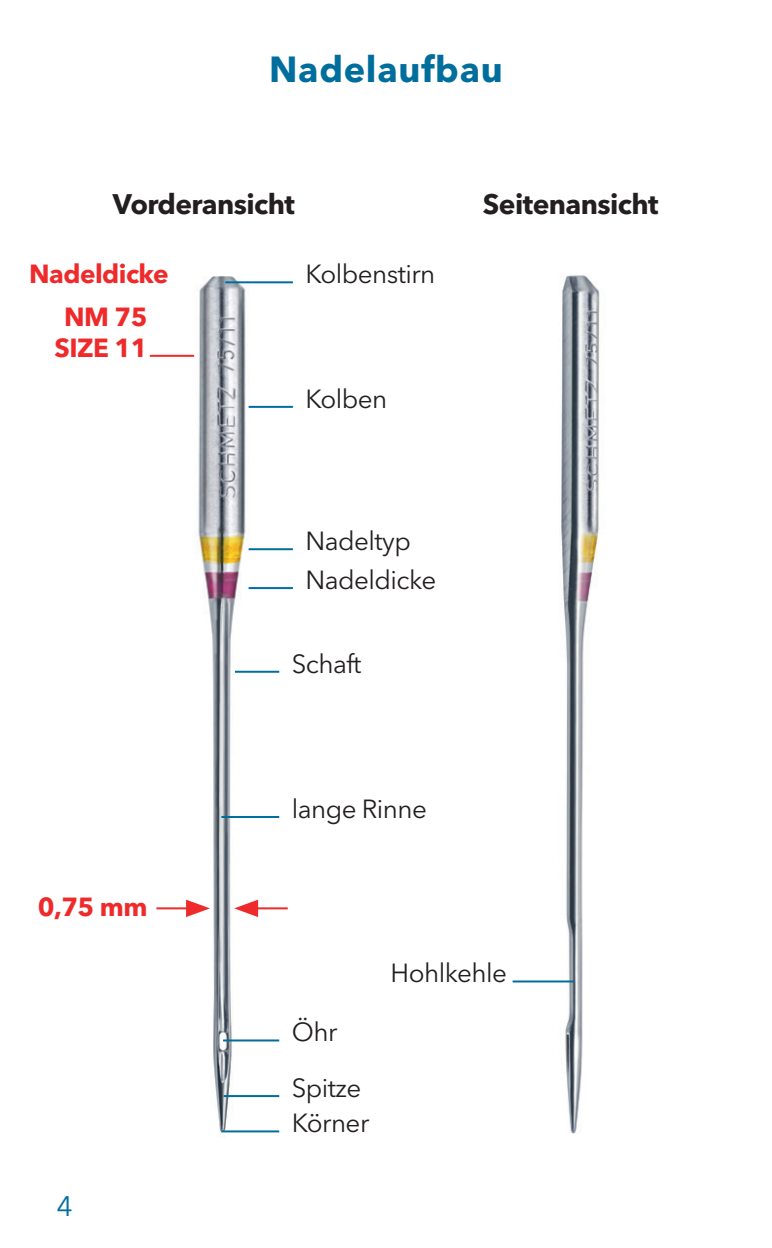
<style>
.page{position:relative;width:772px;height:1248px;background:#fff}
.page>*{position:absolute;margin:0;border:0;box-sizing:border-box;transform-origin:0 0}
.t1{font:700 36px "Avenir Next W1 G";letter-spacing:.02em;color:#006e9d}
.t2{font:700 28px "Avenir Next W1 G";letter-spacing:-.02em;color:#231f20}
.t3{font:28px "Avenir Next W1 G";color:#006e9d}
.t4{font:26px/38.8px "Avenir Next W1 G";letter-spacing:-.02em;color:#231f20}
.t5{font:700 26px/31.2px "Avenir Next W1 G";letter-spacing:-.02em;color:#ee2a2b;text-align:center}
</style>
<div class="page">
<img style="left:536px;top:275px;width:64px;height:859px">
<hr style="left:512px;top:980px;width:61px;height:2px;background:#006e9d">
<img style="left:188px;top:276px;width:67px;height:858px">
<hr style="left:225px;top:281px;width:68px;height:2px;background:#006e9d">
<hr style="left:248px;top:406px;width:45px;height:2px;background:#006e9d">
<hr style="left:248px;top:548px;width:45px;height:2px;background:#006e9d">
<hr style="left:248px;top:587px;width:45px;height:2px;background:#006e9d">
<hr style="left:235px;top:670px;width:44px;height:2px;background:#006e9d">
<hr style="left:221px;top:815px;width:58px;height:2px;background:#006e9d">
<hr style="left:223px;top:1039px;width:56px;height:2px;background:#006e9d">
<hr style="left:223px;top:1094px;width:56px;height:2px;background:#006e9d">
<hr style="left:221px;top:1130px;width:58px;height:2px;background:#006e9d">
<hr style="left:156px;top:907px;width:36px;height:2px;background:#ee2a2b">
<svg style="left:186px;top:899px;width:24px;height:18px"></svg>
<hr style="left:251px;top:907px;width:36px;height:2px;background:#ee2a2b">
<svg style="left:234px;top:899px;width:24px;height:18px"></svg>
<hr style="left:150px;top:355px;width:44px;height:2px;background:#ee2a2b">
<h1 class="t1" style="left:269px;top:41px;width:235px">Nadelaufbau</h1>
<p class="t2" style="left:113px;top:182px;width:183px">Vorderansicht</p>
<p class="t2" style="left:482px;top:182px;width:177px">Seitenansicht</p>
<p class="t5" style="left:29px;top:256px;width:141px">Nadeldicke</p>
<p class="t5" style="left:54px;top:299px;width:94px">NM 75<br>SIZE 11</p>
<p class="t5" style="left:38px;top:889px;width:111px">0,75 mm</p>
<p class="t3" style="left:56px;top:1183px;width:18px">4</p>
<p class="t4" style="left:305px;top:252px;width:131px">Kolbenstirn</p>
<p class="t4" style="left:305px;top:377px;width:83px">Kolben</p>
<p class="t4" style="left:305px;top:519px;width:132px">Nadeltyp<br>Nadeldicke</p>
<p class="t4" style="left:291px;top:641px;width:71px">Schaft</p>
<p class="t4" style="left:291px;top:787px;width:137px">lange Rinne</p>
<p class="t4" style="left:291px;top:1002px;width:71px;line-height:55.6px">Öhr<br>Spitze</p>
<p class="t4" style="left:291px;top:1101px;width:79px">Körner</p>
<p class="t4" style="left:390px;top:951px;width:118px">Hohlkehle</p>
</div>
